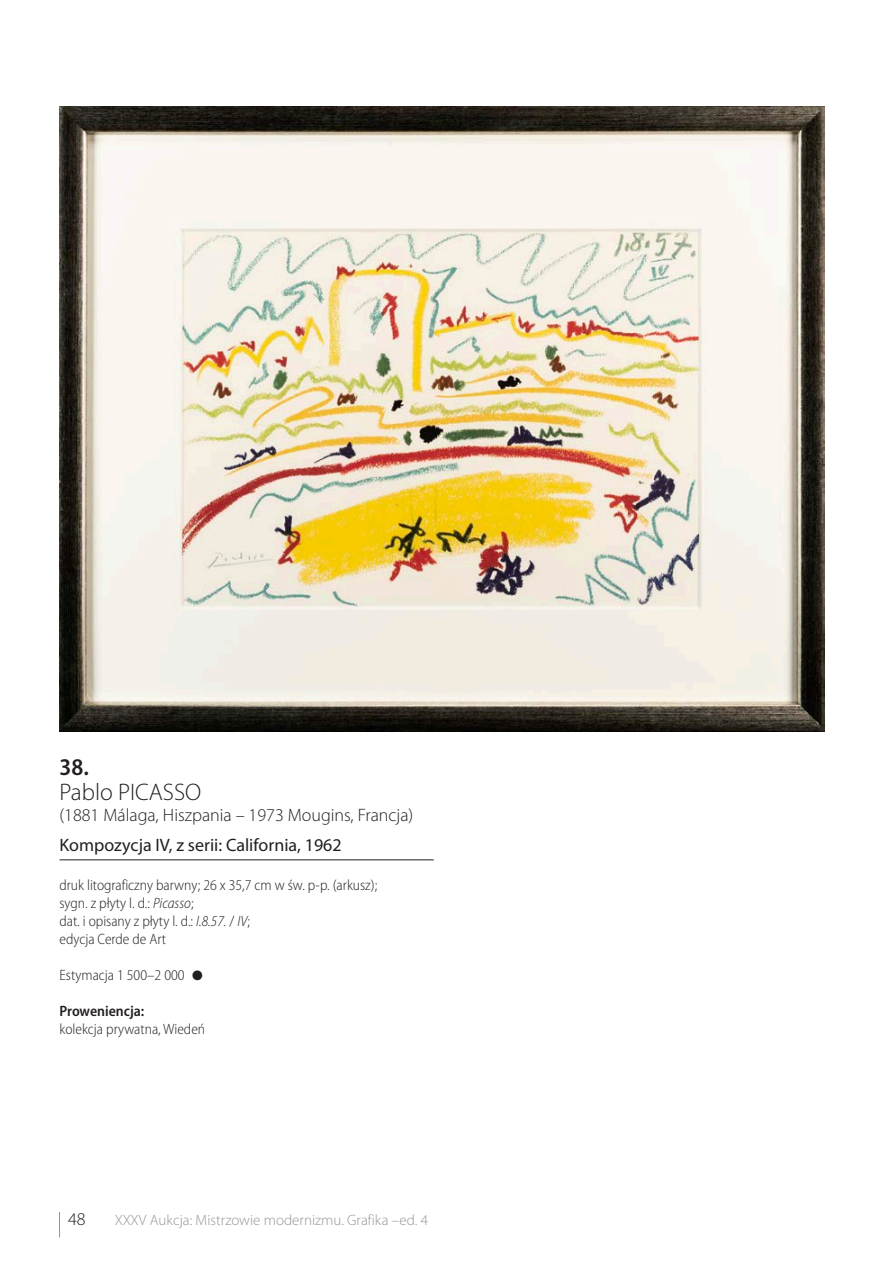
<style>
.page{position:relative;width:893px;height:1263px;background:#fff}
.page>*{position:absolute;margin:0;border:0;box-sizing:border-box;transform-origin:0 0}
.Autor{font:300 24px "Myriad Pro";color:#231f20}
.numer{font:600 semi-condensed 24px "Myriad Pro";color:#231f20}
.tekst_opis{font:300 18px "Myriad Pro";color:#231f20}
.tytuł{font:18px "Myriad Pro";color:#231f20}
.tekst_opis-2{font:300 semi-condensed 15px "Myriad Pro";color:#231f20}
.t1{font:300 15px "Myriad Pro";color:#939598}
.tekst_opis-3{font:600 semi-condensed 15px "Myriad Pro";color:#231f20}
.s1{font-style:italic}
</style>
<div class="page">
<svg style="left:59px;top:1212px;width:1px;height:25px"></svg>
<hr style="left:60px;top:859px;width:374px;height:1px;background:#231f20">
<img style="left:60px;top:106px;width:765px;height:625px">
<p class="numer" style="left:60px;top:754px;width:31px">38.</p>
<p class="Autor" style="left:60px;top:779px;width:143px">Pablo PICASSO</p>
<p class="tekst_opis" style="left:60px;top:805px;width:355px">(1881 Málaga, Hiszpania – 1973 Mougins, Francja)</p>
<p class="tytuł" style="left:60px;top:835px;width:284px">Kompozycja IV, z serii: California, 1962</p>
<p class="tekst_opis-2" style="left:60px;top:877px;width:319px">druk litograficzny barwny; 26 x 35,7 cm w św. p-p. (arkusz);</p>
<p class="tekst_opis-2" style="left:60px;top:895px;width:136px">sygn. z płyty l. d.: <span class="s1">Picasso</span>;</p>
<p class="tekst_opis-2" style="left:60px;top:913px;width:192px">dat. i opisany z płyty l. d.: <span class="s1">I.8.57.</span> / <span class="s1">IV</span>;</p>
<p class="tekst_opis-2" style="left:60px;top:931px;width:108px">edycja Cerde de Art</p>
<p class="tekst_opis-2" style="left:60px;top:967px;width:145px">Estymacja 1 500–2 000 ●</p>
<p class="tekst_opis-3" style="left:60px;top:1003px;width:86px">Proweniencja:</p>
<p class="tekst_opis-2" style="left:60px;top:1021px;width:147px">kolekcja prywatna, Wiedeń</p>
<p class="tekst_opis" style="left:68px;top:1209px;width:19px">48</p>
<p class="t1" style="left:115px;top:1212px;width:315px">XXXV Aukcja: Mistrzowie modernizmu. Grafika –ed. 4</p>
</div>
